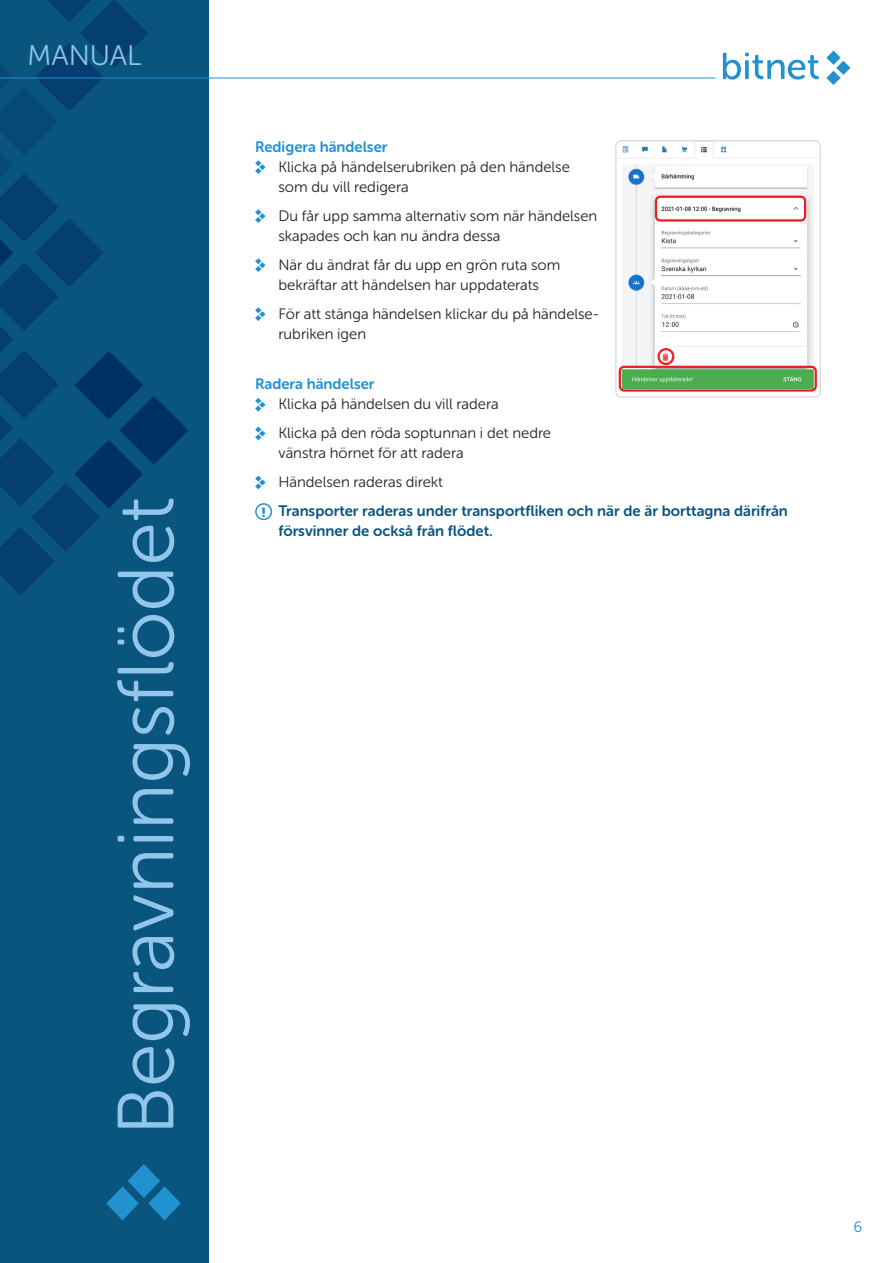
<style>
.page{position:relative;width:893px;height:1263px;background:#fff}
.page>*{position:absolute;margin:0;border:0;box-sizing:border-box;transform-origin:0 0}
.t1{font:79.35px "Museo Sans Rounded 300";color:#92c5ea}
.t2{font:28.5px "Museo Sans Rounded 300";color:#92c5ea}
.Punktlista{font:15px/20.2px "Museo Sans Rounded 300";color:#231f20}
.Punktlista-2{font:15px/20.2px "Museo Sans Rounded 700";color:#0a557e}
.Underrubrik{font:15px "Museo Sans Rounded 700";color:#2291d0}
.t3{font:15px "Museo Sans Rounded 300";color:#2291d0}
.Punktlista-3{font:13.2px "Museo Sans Rounded";color:#2291d0}
</style>
<div class="page">
<div style="left:0;top:0;width:208px;height:1263px;background:#0a557e"></div>
<svg style="left:0;top:0;width:188px;height:595px"></svg>
<svg style="left:106px;top:1164px;width:75px;height:56px"></svg>
<hr style="left:0;top:78px;width:715px;height:1px;background:#2291d0">
<svg style="left:723px;top:53px;width:96px;height:27px"></svg>
<svg style="left:826px;top:51px;width:24px;height:34px"></svg>
<svg style="left:255px;top:160px;width:11px;height:14px"></svg>
<svg style="left:255px;top:209px;width:11px;height:14px"></svg>
<svg style="left:255px;top:258px;width:11px;height:14px"></svg>
<svg style="left:255px;top:307px;width:11px;height:14px"></svg>
<svg style="left:255px;top:398px;width:11px;height:13px"></svg>
<svg style="left:255px;top:427px;width:11px;height:13px"></svg>
<svg style="left:255px;top:476px;width:11px;height:13px"></svg>
<div style="left:255px;top:503px;width:17px;height:17px;border:2px solid #2291d0;border-radius:50%"></div>
<img style="left:617px;top:142px;width:202px;height:255px">
<div style="left:615px;top:140px;width:206px;height:257px;border:1px solid #d1d2d4;border-radius:5px"></div>
<div style="left:619px;top:366px;width:198px;height:26px;border:2px solid #ee1d23;border-radius:4px"></div>
<div style="left:655px;top:196px;width:151px;height:26px;border:2px solid #ee1d23;border-radius:4px"></div>
<div style="left:657px;top:348px;width:17px;height:17px;border:2px solid #ee1d23;border-radius:50%"></div>
<h2 class="t2" style="left:28px;top:40px;width:115px">MANUAL</h2>
<h1 class="t1" style="left:103px;top:1135px;width:640px;rotate:-90deg">Begravningsflödet</h1>
<p class="Underrubrik" style="left:255px;top:138px;width:134px">Redigera händelser</p>
<p class="Punktlista" style="left:279px;top:157px;width:293px">Klicka på händelserubriken på den händelse som du vill redigera</p>
<p class="Punktlista" style="left:279px;top:206px;width:320px">Du får upp samma alternativ som när händelsen skapades och kan nu ändra dessa</p>
<p class="Punktlista" style="left:279px;top:255px;width:283px">När du ändrat får du upp en grön ruta som bekräftar att händelsen har uppdaterats</p>
<p class="Punktlista" style="left:279px;top:304px;width:322px">För att stänga händelsen klickar du på händelse&shy;rubriken igen</p>
<p class="Underrubrik" style="left:255px;top:376px;width:121px">Radera händelser</p>
<p class="Punktlista" style="left:279px;top:394px;width:222px">Klicka på händelsen du vill radera</p>
<p class="Punktlista" style="left:279px;top:423px;width:274px">Klicka på den röda soptunnan i det nedre vänstra hörnet för att radera</p>
<p class="Punktlista" style="left:279px;top:472px;width:166px">Händelsen raderas direkt</p>
<p class="Punktlista-3" style="left:262px;top:504px;width:5px">!</p>
<p class="Punktlista-2" style="left:279px;top:501px;width:511px">Transporter raderas under transportfliken och när de är borttagna därifrån försvinner de också från flödet.</p>
<p class="t3" style="left:853px;top:1218px;width:10px">6</p>
</div>
